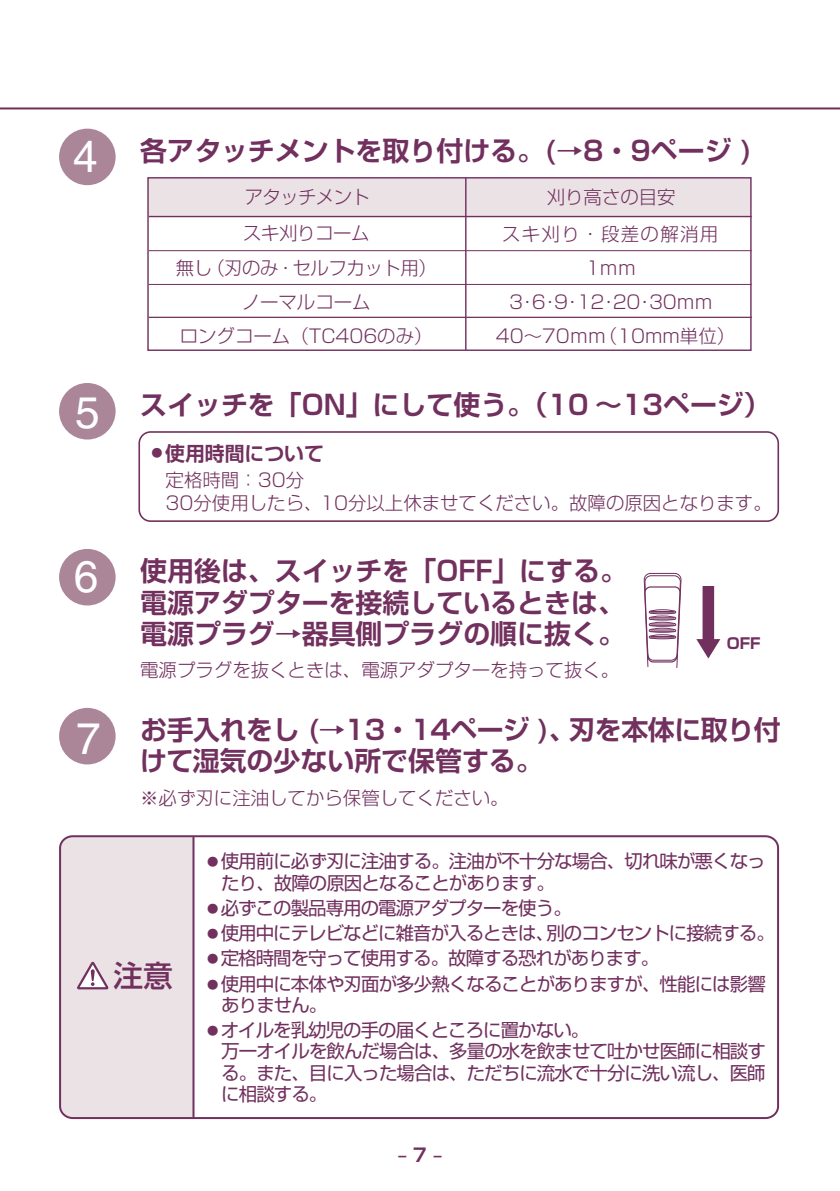
<style>
.page{position:relative;width:840px;height:1191px;background:#fff}
.page>*{position:absolute;margin:0;border:0;box-sizing:border-box;transform-origin:0 0}
.t1{font:44.4px "Helvetica";color:#fff}
.t2{font:29.8px "Shin Go Pr 5 Medium 90 msp RKSJ H";color:#71305e}
.t3{font:27px/31.2px "Shin Go Pr 5 De Bold 90 msp RKSJ H";color:#71305e;text-align:justify}
.t4{font:19.8px "Shin Go Pr 5 De Bold 90 msp RKSJ H";color:#71305e}
.t5{font:18.4px/21.2px "Shin Go Pr 5 Regular 90 msp RKSJ H";letter-spacing:-.05em;color:#71305e}
.t6{font:18.4px/22.6px "Shin Go Pr 5 Light 90 msp RKSJ H";color:#71305e}
.t7{font:18.4px "Shin Go Pr 5 Light 90 msp RKSJ H";letter-spacing:-.025em;color:#71305e}
.t8{font:18.4px/33.6px "Shin Go Pr 5 Light 90 msp RKSJ H";letter-spacing:.075em;color:#71305e;text-align:center}
.t9{font:18.4px "Shin Go Pr 5 Light 90 msp RKSJ H";letter-spacing:-.035em;color:#71305e}
.t10{font:18.4px "Shin Go Pr 5 De Bold 90 msp RKSJ H";color:#71305e}
.t11{font:14.8px "Shin Go Pro Bold 90 msp RKSJ H";color:#71305e}
.s1{font-family:"Helvetica";font-size:44.4px;color:#fff}
.s2{font-size:11.4px}
</style>
<div class="page">
<div style="left:148px;top:178px;width:603px;height:38px;background:#ebe2e5"></div>
<hr style="left:465px;top:178px;width:2px;height:172px;background:#71305e">
<hr style="left:149px;top:216px;width:603px;height:1px;background:#71305e">
<hr style="left:149px;top:250px;width:603px;height:1px;background:#71305e">
<hr style="left:149px;top:317px;width:603px;height:1px;background:#71305e">
<div style="left:59px;top:835px;width:720px;height:284px;border:2px solid #71305e;border-radius:12px"></div>
<div style="left:60px;top:836px;width:134px;height:282px;background:#ebe2e5"></div>
<div style="left:138px;top:431px;width:641px;height:91px;border:2px solid #71305e;border-radius:11px"></div>
<div style="left:59px;top:129px;width:57px;height:56px;background:#ab8699;border-radius:50%"></div>
<div style="left:59px;top:383px;width:57px;height:56px;background:#ab8699;border-radius:50%"></div>
<div style="left:59px;top:549px;width:57px;height:56px;background:#ab8699;border-radius:50%"></div>
<div style="left:59px;top:708px;width:57px;height:56px;background:#ab8699;border-radius:50%"></div>
<hr style="left:149px;top:284px;width:603px;height:1px;background:#71305e">
<svg style="left:696px;top:637px;width:25px;height:22px"></svg>
<div style="left:704px;top:587px;width:9px;height:54px;background:#71305e"></div>
<div style="left:703px;top:586px;width:11px;height:56px;border:2px solid #71305e"></div>
<svg style="left:644px;top:573px;width:37px;height:95px"></svg>
<div style="left:147px;top:177px;width:605px;height:174px;border:1px solid #71305e"></div>
<hr style="left:0;top:107px;width:840px;height:2px;background:#71305e">
<h3 class="t3" style="left:73px;top:139px;width:681px"><span class="s1">4</span> 各アタッチメントを取り付ける。(→8・9ページ )</h3>
<p class="t9" style="left:245px;top:190px;width:127px">アタッチメント</p>
<p class="t6" style="left:547px;top:188px;width:130px">刈り高さの目安</p>
<p class="t7" style="left:243px;top:226px;width:128px">スキ刈りコーム</p>
<p class="t8" style="left:502px;top:220px;width:218px">スキ刈り・段差の解消用<br>1ｍｍ</p>
<p class="t6" style="left:242px;top:293px;width:130px">ノーマルコーム</p>
<p class="t6" style="left:509px;top:293px;width:205px">3･6･9･12･20･30ｍｍ</p>
<p class="t6" style="left:180px;top:327px;width:254px">ロングコーム（TC406のみ）</p>
<p class="t6" style="left:496px;top:327px;width:241px">40～70ｍｍ（10mm単位）</p>
<p class="t7" style="left:176px;top:261px;width:262px">無し（刃のみ・セルフカット用）</p>
<h3 class="t3" style="left:75px;top:393px;width:697px"><span class="s1">5</span> スイッチを「ON」にして使う。（10 ～13ページ）</h3>
<p class="t4" style="left:151px;top:445px;width:174px"><sup>●</sup> 使用時間について</p>
<p class="t6" style="left:166px;top:471px;width:608px">定格時間：30分<br>30分使用したら、10分以上休ませてください。故障の原因となります。</p>
<h1 class="t1" style="left:74px;top:551px;width:26px">6</h1>
<h1 class="t1" style="left:76px;top:712px;width:26px">7</h1>
<h3 class="t3" style="left:140px;top:559px;width:488px">使用後は、スイッチを「OFF」にする。電源アダプターを接続しているときは、電源プラグ→器具側プラグの順に抜く。</h3>
<p class="t6" style="left:140px;top:661px;width:481px">電源プラグを抜くときは、電源アダプターを持って抜く。</p>
<p class="t11" style="left:727px;top:638px;width:35px">OFF</p>
<h3 class="t3" style="left:140px;top:718px;width:642px">お手入れをし (→13・14ページ )、刃を本体に取り付けて湿気の少ない所で保管する。</h3>
<p class="t6" style="left:140px;top:789px;width:370px">※必ず刃に注油してから保管してください。</p>
<h2 class="t2" style="left:113px;top:964px;width:61px">注意</h2>
<p class="t5" style="left:221px;top:853px;width:546px;text-indent:-14px"><span class="s2">●</span> 使用前に必ず刃に注油する。注油が不十分な場合、切れ味が悪くなったり、故障の原因となることがあります。</p>
<p class="t5" style="left:207px;top:899px;width:366px"><span class="s2">●</span> 必ずこの製品専用の電源アダプターを使う。</p>
<p class="t5" style="left:207px;top:925px;width:569px"><span class="s2">●</span> 使用中にテレビなどに雑音が入るときは、別のコンセントに接続する。</p>
<p class="t5" style="left:207px;top:950px;width:454px"><span class="s2">●</span> 定格時間を守って使用する。故障する恐れがあります。</p>
<p class="t5" style="left:221px;top:975px;width:546px;text-indent:-14px"><span class="s2">●</span> 使用中に本体や刃面が多少熱くなることがありますが、性能には影響ありません。</p>
<p class="t5" style="left:221px;top:1022px;width:546px;text-indent:-14px"><span class="s2">●</span> オイルを乳幼児の手の届くところに置かない。<br>万一オイルを飲んだ場合は、多量の水を飲ませて吐かせ医師に相談する。また、目に入った場合は、ただちに流水で十分に洗い流し、医師に相談する。</p>
<p class="t10" style="left:398px;top:1148px;width:46px">‒ 7 ‒</p>
</div>
